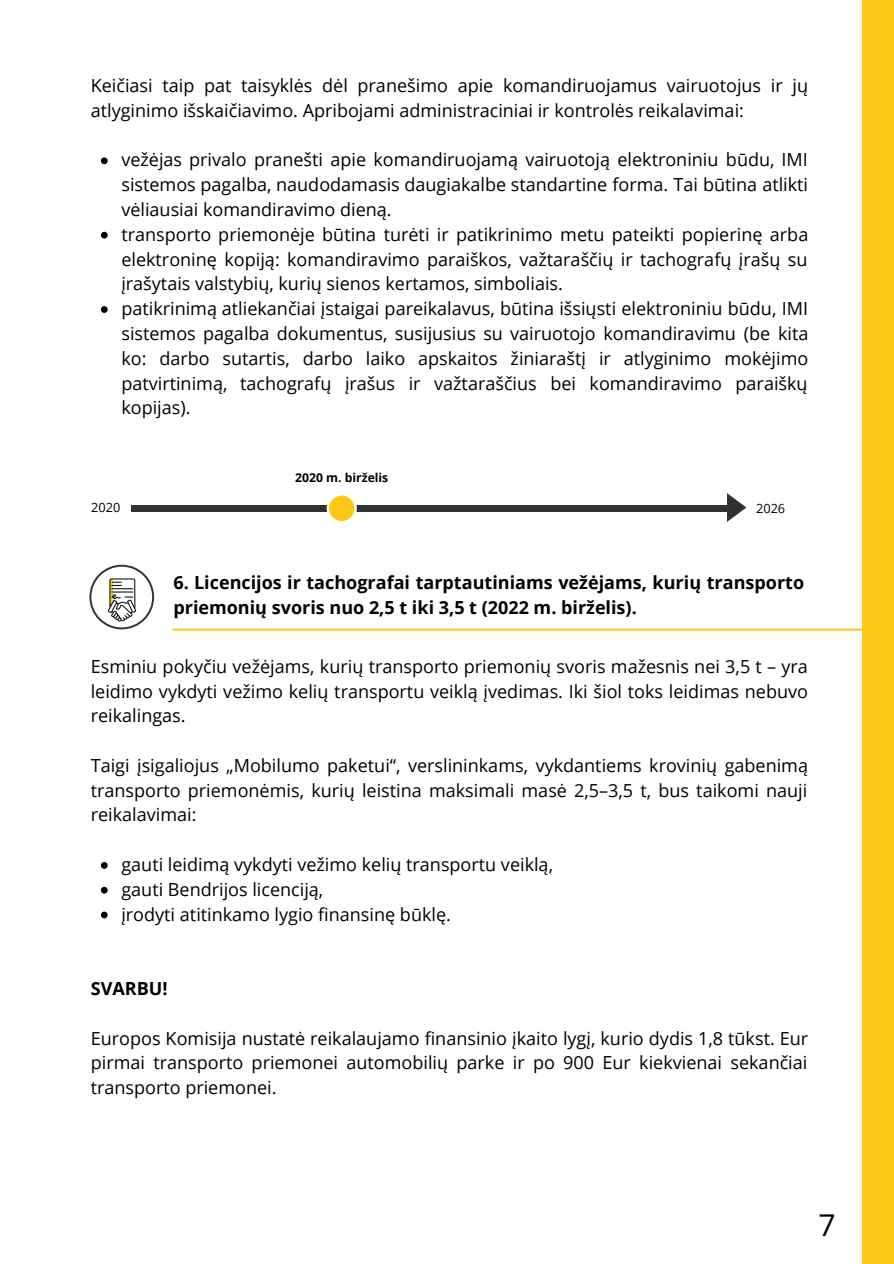
<style>
.page{position:relative;width:894px;height:1264px;background:#fff}
.page>*{position:absolute;margin:0;border:0;box-sizing:border-box;transform-origin:0 0}
.t1{font:700 30px "Open Sans";color:#ffc717}
.t2{font:30px "Open Sans";color:#000}
.t3{font:18px/24.8px "Open Sans";color:#000}
.t4{font:700 18px/24.8px "Open Sans";color:#000}
.t5{font:12.75px "Open Sans";color:#000}
.t6{font:700 12.15px "Open Sans";color:#000}
</style>
<div class="page">
<div style="left:861px;top:0;width:32px;height:1263px;background:#ffc717"></div>
<svg style="left:101px;top:157px;width:7px;height:7px"></svg>
<svg style="left:101px;top:232px;width:7px;height:6px"></svg>
<svg style="left:101px;top:306px;width:7px;height:7px"></svg>
<svg style="left:726px;top:493px;width:20px;height:29px"></svg>
<div style="left:132px;top:505px;width:594px;height:6px;background:#323030"></div>
<svg style="left:326px;top:495px;width:31px;height:27px"></svg>
<svg style="left:101px;top:862px;width:7px;height:6px"></svg>
<svg style="left:101px;top:886px;width:7px;height:7px"></svg>
<svg style="left:101px;top:911px;width:7px;height:7px"></svg>
<svg style="left:89px;top:564px;width:65px;height:65px"></svg>
<img style="left:100px;top:579px;width:43px;height:42px">
<p class="t3" style="left:91px;top:73px;width:718px">Keičiasi taip pat taisyklės dėl pranešimo apie komandiruojamus vairuotojus ir jų atlyginimo išskaičiavimo. Apribojami administraciniai ir kontrolės reikalavimai:</p>
<p class="t3" style="left:121px;top:147px;width:688px">vežėjas privalo pranešti apie komandiruojamą vairuotoją elektroniniu būdu, IMI sistemos pagalba, naudodamasis daugiakalbe standartine forma. Tai būtina atlikti vėliausiai komandiravimo dieną.<br>transporto priemonėje būtina turėti ir patikrinimo metu pateikti popierinę arba elektroninę kopiją: komandiravimo paraiškos, važtaraščių ir tachografų įrašų su įrašytais valstybių, kurių sienos kertamos, simboliais.<br>patikrinimą atliekančiai įstaigai pareikalavus, būtina išsiųsti elektroniniu būdu, IMI sistemos pagalba dokumentus, susijusius su vairuotojo komandiravimu (be kita ko: darbo sutartis, darbo laiko apskaitos žiniaraštį ir atlyginimo mokėjimo patvirtinimą, tachografų įrašus ir važtaraščius bei komandiravimo paraiškų kopijas).</p>
<p class="t6" style="left:295px;top:469px;width:95px">2020 m. birželis</p>
<p class="t5" style="left:91px;top:499px;width:31px">2020</p>
<p class="t5" style="left:755px;top:499px;width:31px">2026</p>
<p class="t4" style="left:173px;top:570px;width:632px">6. Licencijos ir tachografai tarptautiniams vežėjams, kurių transporto priemonių svoris nuo 2,5 t iki 3,5 t (2022 m. birželis).</p>
<h1 class="t1" style="left:173px;top:593px;width:717px">__________________________________________________________</h1>
<p class="t3" style="left:91px;top:653px;width:718px;text-align:justify">Esminiu pokyčiu vežėjams, kurių transporto priemonių svoris mažesnis nei 3,5 t – yra leidimo vykdyti vežimo kelių transportu veiklą įvedimas. Iki šiol toks leidimas nebuvo reikalingas.</p>
<p class="t3" style="left:91px;top:752px;width:718px;text-align:justify">Taigi įsigaliojus „Mobilumo paketui“, verslininkams, vykdantiems krovinių gabenimą transporto priemonėmis, kurių leistina maksimali masė 2,5–3,5 t, bus taikomi nauji reikalavimai:</p>
<p class="t3" style="left:121px;top:851px;width:433px">gauti leidimą vykdyti vežimo kelių transportu veiklą, gauti Bendrijos licenciją,<br>įrodyti atitinkamo lygio finansinę būklę.</p>
<p class="t4" style="left:91px;top:975px;width:78px">SVARBU!</p>
<p class="t3" style="left:91px;top:1025px;width:718px;text-align:justify">Europos Komisija nustatė reikalaujamo finansinio įkaito lygį, kurio dydis 1,8 tūkst. Eur pirmai transporto priemonei automobilių parke ir po 900 Eur kiekvienai sekančiai transporto priemonei.</p>
<h1 class="t2" style="left:818px;top:1204px;width:19px">7</h1>
</div>
